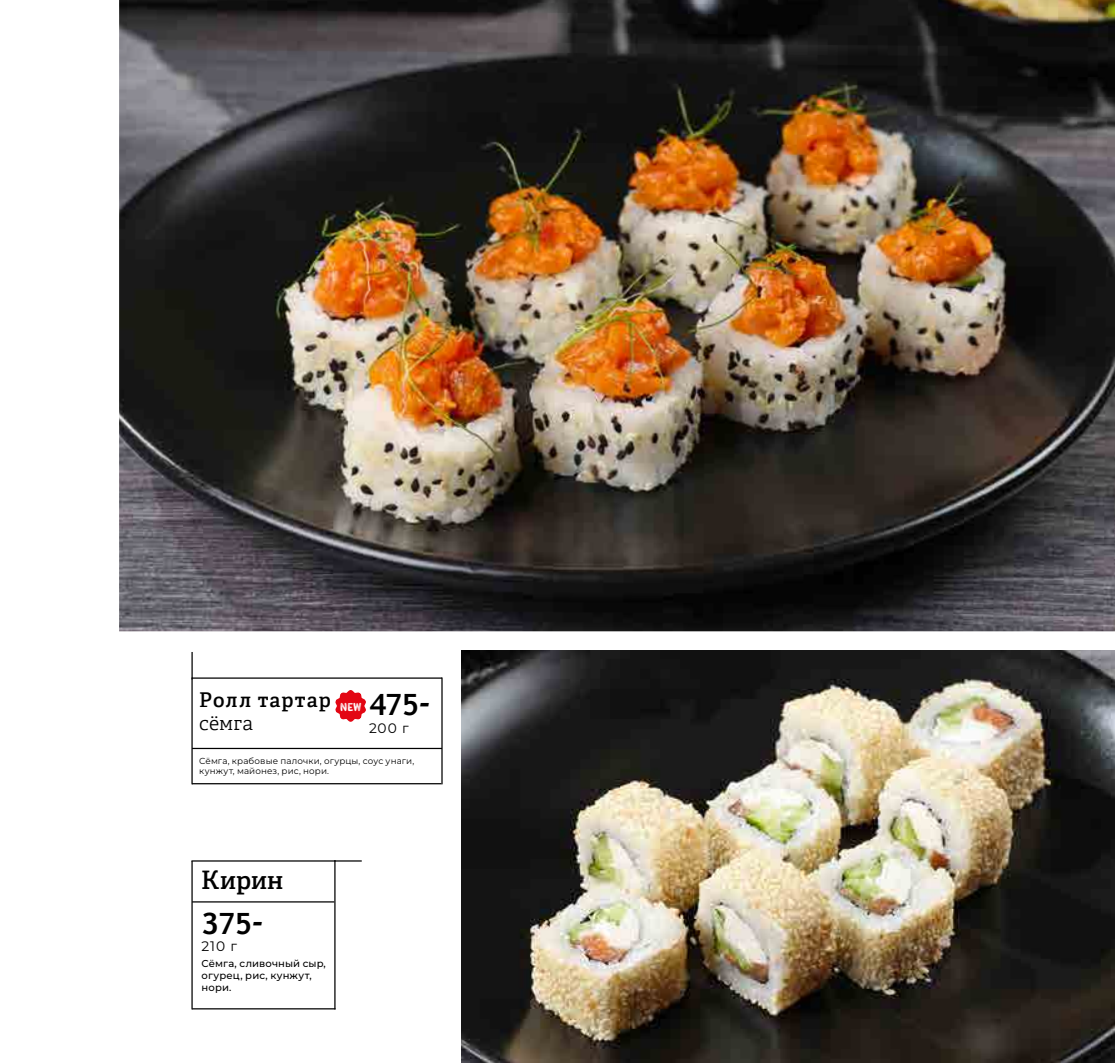
<style>
.page{position:relative;width:1115px;height:1063px;background:#fff}
.page>*{position:absolute;margin:0;border:0;box-sizing:border-box;transform-origin:0 0}
.t1{font:700 27.5px "Euphemia UCAS";letter-spacing:-.025em;color:#000}
.t2{font:600 25px "Adelle Cyrillic";letter-spacing:.005em;color:#000}
.t3{font:600 20px "Adelle Cyrillic";letter-spacing:.055em;color:#000}
.t4{font:300 20px "Adelle Cyrillic";letter-spacing:.005em;color:#000}
.t5{font:13.75px "Montserrat";letter-spacing:.06em;color:#000}
.t6{font:condensed 11.12px "Pinecone MVB Rough 1";color:#fff}
.t7{font:500 10px/12px "Montserrat";letter-spacing:.015em;color:#000}
.t8{font:8.75px/10.5px "Montserrat";letter-spacing:.015em;color:#000}
</style>
<div class="page">
<hr style="left:334px;top:860px;width:28px;height:2px;background:#000">
<hr style="left:334px;top:860px;width:1px;height:149px;background:#000">
<hr style="left:192px;top:901px;width:142px;height:2px;background:#000">
<hr style="left:192px;top:1008px;width:143px;height:1px;background:#000">
<hr style="left:191px;top:861px;width:2px;height:148px;background:#000">
<hr style="left:191px;top:860px;width:144px;height:2px;background:#000">
<img style="left:461px;top:650px;width:653px;height:413px">
<img style="left:119px;top:0;width:995px;height:631px">
<hr style="left:191px;top:652px;width:2px;height:27px;background:#000">
<hr style="left:191px;top:677px;width:2px;height:107px;background:#000">
<hr style="left:441px;top:677px;width:1px;height:107px;background:#000">
<hr style="left:192px;top:748px;width:250px;height:1px;background:#000">
<hr style="left:192px;top:783px;width:249px;height:1px;background:#000">
<hr style="left:192px;top:677px;width:250px;height:2px;background:#000">
<svg style="left:335px;top:690px;width:31px;height:32px"></svg>
<h3 class="t3" style="left:199px;top:688px;width:133px">Ролл тартар</h3>
<h3 class="t4" style="left:199px;top:711px;width:55px">сёмга</h3>
<p class="t8" style="left:199px;top:755px;width:217px">Сёмга, крабовые палочки, огурцы, соус унаги, кунжут, майонез, рис, нори.</p>
<h1 class="t1" style="left:369px;top:684px;width:62px">475-</h1>
<h3 class="t5" style="left:369px;top:719px;width:41px">200 г</h3>
<p class="t6" style="left:340px;top:698px;width:23px">NeW</p>
<h2 class="t2" style="left:201px;top:865px;width:84px">Кирин</h2>
<h1 class="t1" style="left:202px;top:903px;width:62px">375-</h1>
<h3 class="t5" style="left:202px;top:937px;width:37px">210 г</h3>
<p class="t7" style="left:202px;top:957px;width:126px">Сёмга, сливочный сыр, огурец, рис, кунжут, нори.</p>
</div>
